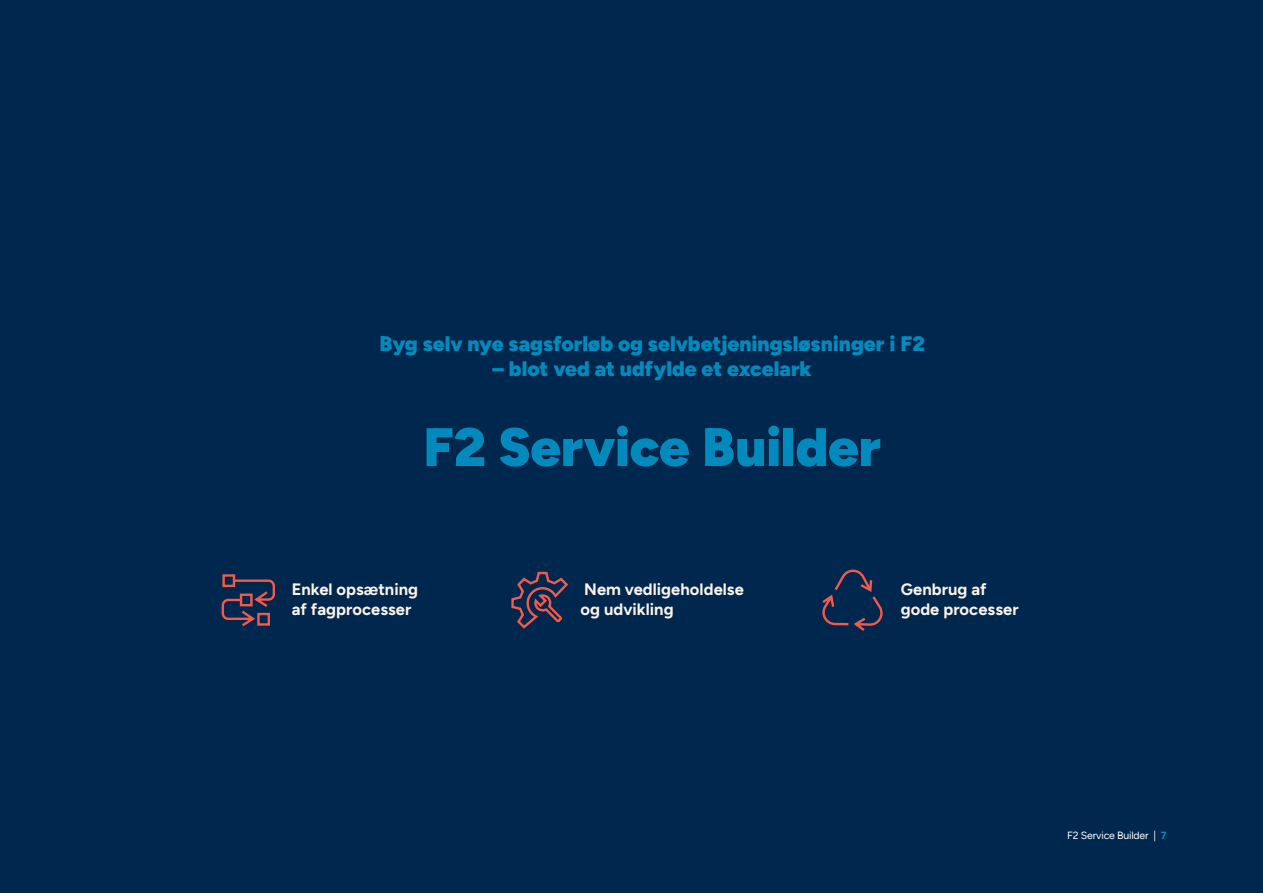
<style>
.page{position:relative;width:1263px;height:893px;background:#00274e}
.page>*{position:absolute;margin:0;border:0;box-sizing:border-box;transform-origin:0 0}
.t1{font:900 54px "Figtree";letter-spacing:-.005em;color:#038abc}
.t2{font:900 21px "Figtree";letter-spacing:-.005em;color:#038abc}
.t3{font:700 16.5px/19.8px "Figtree";letter-spacing:.005em;color:#fbf3eb}
.t4{font:10.5px "Figtree";letter-spacing:-.015em;color:#fff}
.s1{font-weight:700;color:#038abc}
</style>
<div class="page">
<svg style="left:511px;top:571px;width:58px;height:58px"></svg>
<div style="left:222px;top:574px;width:13px;height:13px;border:2px solid #f15b4d"></div>
<svg style="left:221px;top:578px;width:54px;height:49px"></svg>
<svg style="left:822px;top:569px;width:61px;height:62px"></svg>
<p class="t2" style="left:380px;top:330px;width:547px">Byg selv nye sagsforløb og selvbetjeningsløsninger i F2</p>
<p class="t2" style="left:493px;top:355px;width:321px">– blot ved at udfylde et excelark</p>
<h1 class="t1" style="left:423px;top:413px;width:459px">F2 Service Builder</h1>
<p class="t3" style="left:581px;top:579px;width:165px">Nem vedligeholdelse og udvikling</p>
<p class="t3" style="left:292px;top:579px;width:128px">Enkel opsætning af fagprocesser</p>
<p class="t3" style="left:901px;top:579px;width:119px">Genbrug af gode processer</p>
<p class="t4" style="left:1067px;top:829px;width:101px">F2 Service Builder | <span class="s1">7</span></p>
</div>
